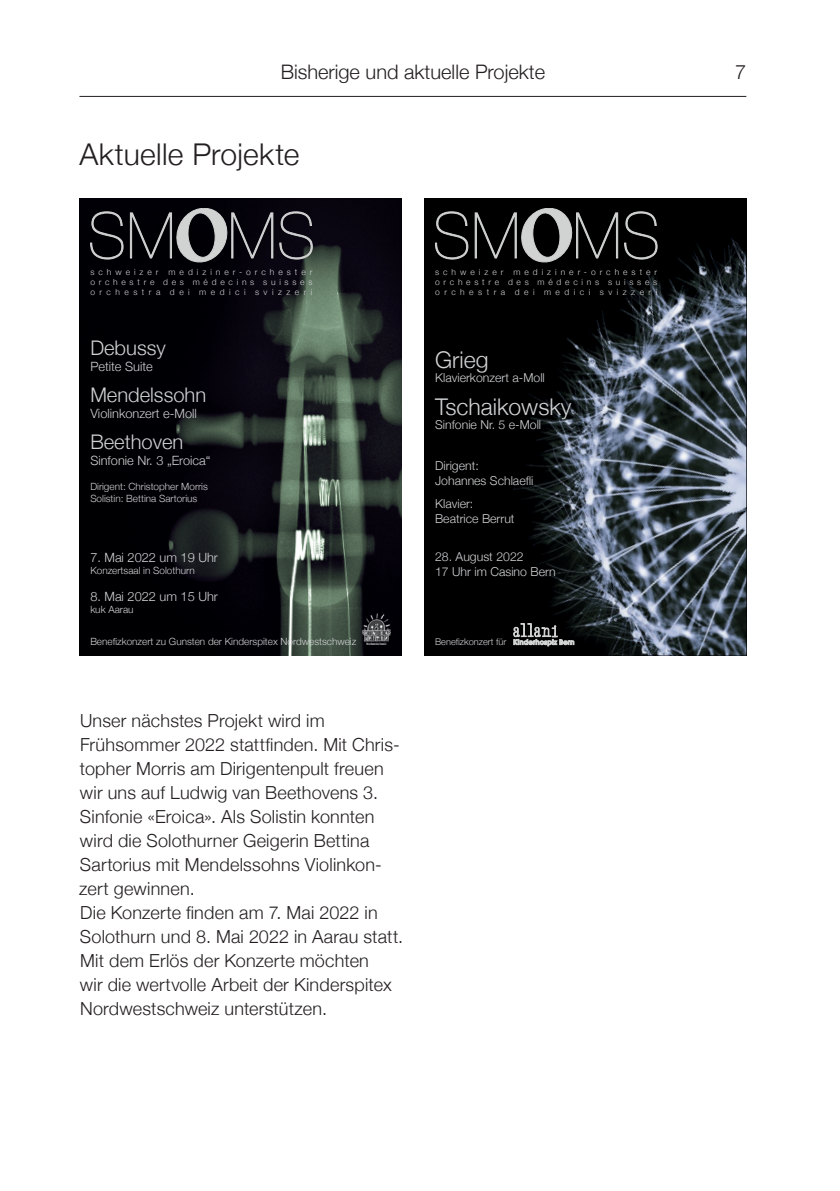
<style>
.page{position:relative;width:840px;height:1191px;background:#fff}
.page>*{position:absolute;margin:0;border:0;box-sizing:border-box;transform-origin:0 0}
.t1{font:300 30px "Helvetica Neue";letter-spacing:.01em;color:#231f20}
.t2{font:300 23px "Helvetica Neue";color:#d1d2d4}
.t3{font:300 20.2px "Helvetica Neue";color:#d1d2d4}
.t4{font:300 20px "Helvetica Neue";color:#231f20}
.t5{font:300 18px/24px "Helvetica Neue";letter-spacing:.01em;color:#231f20}
.t6{font:300 12.8px "Helvetica Neue";color:#d1d2d4}
.t7{font:300 12.2px/14.8px "Helvetica Neue";color:#d1d2d4}
.t8{font:300 10px/12px "Helvetica Neue";color:#d1d2d4}
.t9{font:300 9.2px "Helvetica Neue";color:#d1d2d4}
.t10{font:300 8.4px/10.2px "Helvetica Neue";letter-spacing:.53em;color:#d1d2d4;text-align:justify}
</style>
<div class="page">
<hr style="left:79px;top:96px;width:667px;height:1px;background:#231f20">
<img style="left:424px;top:199px;width:322px;height:456px">
<svg style="left:435px;top:211px;width:33px;height:48px;background:#272728"></svg>
<svg style="left:624px;top:211px;width:33px;height:48px;background:#262727"></svg>
<svg style="left:474px;top:208px;width:143px;height:57px;background:#343535"></svg>
<svg style="left:513px;top:623px;width:60px;height:23px"></svg>
<img style="left:79px;top:199px;width:322px;height:456px">
<img style="left:362px;top:614px;width:28px;height:30px">
<svg style="left:90px;top:211px;width:33px;height:48px;background:#27272b"></svg>
<svg style="left:279px;top:211px;width:33px;height:48px;background:#302e36"></svg>
<svg style="left:130px;top:208px;width:143px;height:57px;background:#37363b"></svg>
<p class="t4" style="left:280px;top:56px;width:266px">Bisherige und aktuelle Projekte</p>
<p class="t4" style="left:734px;top:56px;width:13px">7</p>
<h1 class="t1" style="left:79px;top:130px;width:221px">Aktuelle Projekte</h1>
<p class="t10" style="left:90px;top:266px;width:223px">schweizer mediziner-orchester orchestre des médecins suisses orchestra dei medici svizzeri</p>
<p class="t3" style="left:90px;top:332px;width:77px">Debussy</p>
<p class="t6" style="left:90px;top:356px;width:64px">Petite Suite</p>
<p class="t3" style="left:90px;top:379px;width:117px">Mendelssohn</p>
<p class="t6" style="left:90px;top:403px;width:108px">Violinkonzert e-Moll</p>
<p class="t3" style="left:90px;top:426px;width:94px">Beethoven</p>
<p class="t6" style="left:90px;top:450px;width:122px">Sinfonie Nr. 3 „Eroica“</p>
<p class="t8" style="left:90px;top:480px;width:119px">Dirigent: Christopher Morris<br>Solistin: Bettina Sartorius</p>
<p class="t6" style="left:90px;top:547px;width:129px">7. Mai 2022 um 19 Uhr</p>
<p class="t8" style="left:90px;top:564px;width:106px">Konzertsaal in Solothurn</p>
<p class="t6" style="left:90px;top:586px;width:129px">8. Mai 2022 um 15 Uhr</p>
<p class="t8" style="left:90px;top:603px;width:45px">kuk Aarau</p>
<p class="t8" style="left:90px;top:634px;width:267px">Benefizkonzert zu Gunsten der Kinderspitex Nordwestschweiz</p>
<p class="t5" style="left:79px;top:707px;width:325px">Unser nächstes Projekt wird im Frühsommer 2022 stattfinden. Mit Chris&shy;topher Morris am Dirigentenpult freuen wir uns auf Ludwig van Beethovens 3.<br>Sinfonie «Eroica». Als Solistin konnten wird die Solothurner Geigerin Bettina Sartorius mit Mendelssohns Violinkon&shy;zert gewinnen.<br>Die Konzerte finden am 7. Mai 2022 in Solothurn und 8. Mai 2022 in Aarau statt.<br>Mit dem Erlös der Konzerte möchten<br>wir die wertvolle Arbeit der Kinderspitex Nordwestschweiz unterstützen.</p>
<p class="t10" style="left:435px;top:266px;width:223px">schweizer mediziner-orchester orchestre des médecins suisses orchestra dei medici svizzeri</p>
<p class="t2" style="left:435px;top:341px;width:55px">Grieg</p>
<p class="t7" style="left:435px;top:370px;width:111px">Klavierkonzert a-Moll</p>
<p class="t2" style="left:435px;top:388px;width:138px">Tschaikowsky</p>
<p class="t7" style="left:435px;top:416px;width:108px">Sinfonie Nr. 5 e-Moll</p>
<p class="t7" style="left:435px;top:457px;width:100px">Dirigent:<br>Johannes Schlaefli</p>
<p class="t7" style="left:435px;top:495px;width:81px">Klavier:<br>Beatrice Berrut</p>
<p class="t7" style="left:435px;top:548px;width:122px">28. August 2022<br>17 Uhr im Casino Bern</p>
<p class="t9" style="left:435px;top:634px;width:73px">Benefizkonzert für</p>
</div>
